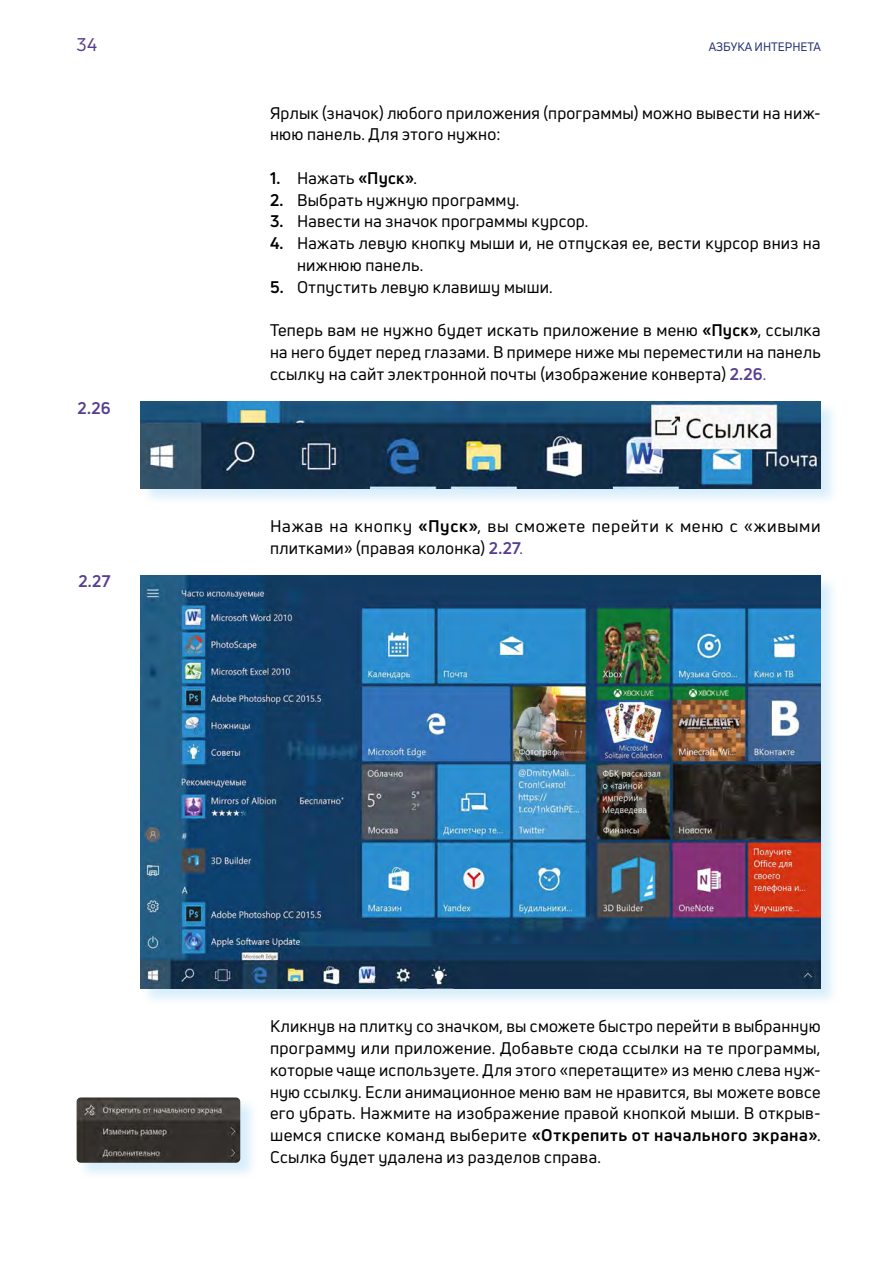
<style>
.page{position:relative;width:893px;height:1263px;background:#fff}
.page>*{position:absolute;margin:0;border:0;box-sizing:border-box;transform-origin:0 0}
.t1{font:18px "Uni Neue";color:#573e91}
.t2{font:16.5px/21.8px "Uni Neue";letter-spacing:.015em;color:#000}
.t3{font:16.5px/21.8px "Uni Neue";letter-spacing:.035em;color:#000}
.t4{font:700 16.5px "Uni Neue";color:#000}
.t5{font:700 16.5px "Uni Neue";color:#573e91}
.t6{font:12px "Uni Neue";color:#243072}
.s1{font-weight:400}
.s2{font-weight:700}
.s3{font-weight:700;color:#573e91}
.s4{color:#573e91}
</style>
<div class="page">
<div style="left:141px;top:401px;width:698px;height:105px;background:#91cff3;opacity:.35"></div>
<img style="left:140px;top:401px;width:681px;height:87px">
<div style="left:141px;top:575px;width:698px;height:432px;background:#91cff3;opacity:.35"></div>
<img style="left:140px;top:576px;width:681px;height:413px">
<div style="left:77px;top:1097px;width:182px;height:83px;background:#91cff3;opacity:.35"></div>
<img style="left:77px;top:1097px;width:163px;height:66px">
<p class="t1" style="left:77px;top:33px;width:22px">34</p>
<p class="t6" style="left:709px;top:39px;width:114px">АЗБУКА ИНТЕРНЕТА</p>
<p class="t5" style="left:78px;top:397px;width:34px">2.26</p>
<p class="t5" style="left:78px;top:571px;width:34px">2.27</p>
<p class="t2" style="left:270px;top:102px;width:552px">Ярлык (значок) любого приложения (программы) можно вывести на ниж&shy;нюю панель. Для этого нужно:</p>
<p class="t4" style="left:270px;top:168px;width:148px">1. <span class="s1">Нажать</span> «Пуск»<span class="s1">.</span></p>
<p class="t2" style="left:270px;top:189px;width:251px"><span class="s2">2.</span> Выбрать нужную программу.</p>
<p class="t2" style="left:270px;top:210px;width:320px"><span class="s2">3.</span> Навести на значок программы курсор.</p>
<p class="t2" style="left:297px;top:232px;width:525px;text-indent:-27px"><span class="s2">4.</span> Нажать левую кнопку мыши и, не отпуская ее, вести курсор вниз на нижнюю панель.</p>
<p class="t2" style="left:270px;top:276px;width:284px"><span class="s2">5.</span> Отпустить левую клавишу мыши.</p>
<p class="t2" style="left:270px;top:319px;width:552px;text-align:justify">Теперь вам не нужно будет искать приложение в меню <span class="s2">«Пуск»</span>, ссылка на него будет перед глазами. В примере ниже мы переместили на панель ссылку на сайт электронной почты (изображение конверта) <span class="s3">2.26</span><span class="s4">.</span></p>
<p class="t3" style="left:270px;top:515px;width:552px">Нажав на кнопку <span class="s2">«Пуск»</span>, вы сможете перейти к меню с «живыми плитками» (правая колонка) <span class="s3">2.27</span><span class="s4">.</span></p>
<p class="t2" style="left:270px;top:1015px;width:552px;text-align:justify">Кликнув на плитку со значком, вы сможете быстро перейти в выбранную программу или приложение. Добавьте сюда ссылки на те программы, которые чаще используете. Для этого «перетащите» из меню слева нуж&shy;ную ссылку. Если анимационное меню вам не нравится, вы можете вовсе его убрать. Нажмите на изображение правой кнопкой мыши. В открыв&shy;шемся списке команд выберите <span class="s2">«Открепить от начального экрана»</span>.<br>Ссылка будет удалена из разделов справа.</p>
</div>
